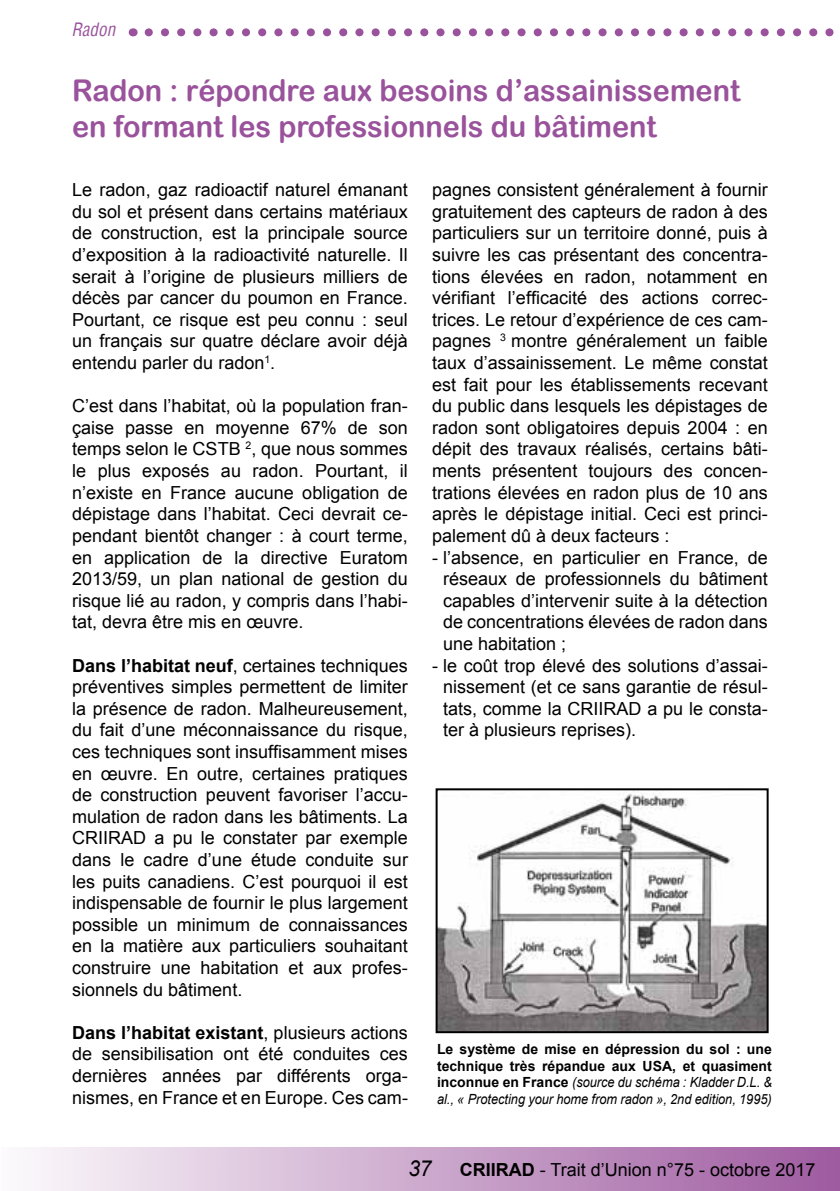
<style>
.page{position:relative;width:840px;height:1191px;background:#fff}
.page>*{position:absolute;margin:0;border:0;box-sizing:border-box;transform-origin:0 0}
.t1{font:30px/36px "Arial Rounded MT Bold";color:#99529b;scale:.96 1}
.t2{font:italic 22px "Arial";color:#000;scale:.95 1}
.t3{font:18px/21.6px "Arial";color:#000;text-align:justify}
.t4{font:italic condensed 18px "Helvetica";color:#99529b;scale:.95 1}
.t5{font:700 14px/16.8px "Arial";color:#000;text-align:justify}
.s1{font-weight:700}
.s2{font-weight:400;font-style:italic}
</style>
<div class="page">
<svg style="left:148px;top:28px;width:686px;height:8px"></svg>
<div style="left:1px;top:1147px;width:838px;height:44px;background:linear-gradient(to right,#fcfafc,#9e5ba0)"></div>
<img style="left:438px;top:791px;width:327px;height:239px">
<div style="left:435px;top:788px;width:333px;height:245px;border:2px solid #000"></div>
<p class="t4" style="left:71px;top:18px;width:47px">Radon</p>
<h1 class="t1" style="left:72px;top:72px;width:697px">Radon : répondre aux besoins d’assainissement en formant les professionnels du bâtiment</h1>
<p class="t3" style="left:72px;top:179px;width:337px">Le radon, gaz radioactif naturel émanant du sol et présent dans certains matériaux de construction, est la principale source d’exposition à la radioactivité naturelle. Il serait à l’origine de plusieurs milliers de décès par cancer du poumon en France.<br>Pourtant, ce risque est peu connu : seul un français sur quatre déclare avoir déjà entendu parler du radon<sup>1</sup>.</p>
<p class="t3" style="left:72px;top:395px;width:337px">C’est dans l’habitat, où la population fran&shy;çaise passe en moyenne 67% de son temps selon le CSTB <sup>2</sup>, que nous sommes le plus exposés au radon. Pourtant, il n’existe en France aucune obligation de dépistage dans l’habitat. Ceci devrait ce&shy;pendant bientôt changer : à court terme, en application de la directive Euratom 2013/59, un plan national de gestion du risque lié au radon, y compris dans l’habi&shy;tat, devra être mis en œuvre.</p>
<p class="t3" style="left:72px;top:654px;width:337px"><span class="s1">Dans l’habitat neuf</span>, certaines techniques préventives simples permettent de limiter la présence de radon. Malheureusement, du fait d’une méconnaissance du risque, ces techniques sont insuffisamment mises en œuvre. En outre, certaines pratiques de construction peuvent favoriser l’accu&shy;mulation de radon dans les bâtiments. La CRIIRAD a pu le constater par exemple dans le cadre d’une étude conduite sur les puits canadiens. C’est pourquoi il est indispensable de fournir le plus largement possible un minimum de connaissances en la matière aux particuliers souhaitant construire une habitation et aux profes&shy;sionnels du bâtiment.</p>
<p class="t3" style="left:72px;top:1022px;width:337px"><span class="s1">Dans l’habitat existant</span>, plusieurs actions de sensibilisation ont été conduites ces dernières années par différents orga&shy;nismes, en France et en Europe. Ces cam-</p>
<p class="t3" style="left:432px;top:179px;width:337px">pagnes consistent généralement à fournir gratuitement des capteurs de radon à des particuliers sur un territoire donné, puis à suivre les cas présentant des concentra&shy;tions élevées en radon, notamment en vérifiant l’efficacité des actions correc&shy;trices. Le retour d’expérience de ces cam&shy;pagnes <sup>3</sup> montre généralement un faible taux d’assainissement. Le même constat est fait pour les établissements recevant du public dans lesquels les dépistages de radon sont obligatoires depuis 2004 : en dépit des travaux réalisés, certains bâti&shy;ments présentent toujours des concen&shy;trations élevées en radon plus de 10 ans après le dépistage initial. Ceci est princi&shy;palement dû à deux facteurs :</p>
<p class="t3" style="left:443px;top:546px;width:326px;text-indent:-11px">- l’absence, en particulier en France, de réseaux de professionnels du bâtiment capables d’intervenir suite à la détection de concentrations élevées de radon dans une habitation ;</p>
<p class="t3" style="left:443px;top:654px;width:326px;text-indent:-11px">- le coût trop élevé des solutions d’assai&shy;nissement (et ce sans garantie de résul&shy;tats, comme la CRIIRAD a pu le consta&shy;ter à plusieurs reprises).</p>
<p class="t5" style="left:437px;top:1041px;width:336px">Le système de mise en dépression du sol : une technique très répandue aux USA, et quasiment inconnue en France <span class="s2">(source du schéma : Kladder D.L. &amp; al., « Protecting your home from radon », 2nd edition, 1995)</span></p>
<p class="t2" style="left:408px;top:1153px;width:26px">37</p>
<p class="t3" style="left:459px;top:1158px;width:357px"><span class="s1">CRIIRAD</span> - Trait d’Union n°75 - octobre 2017</p>
</div>
